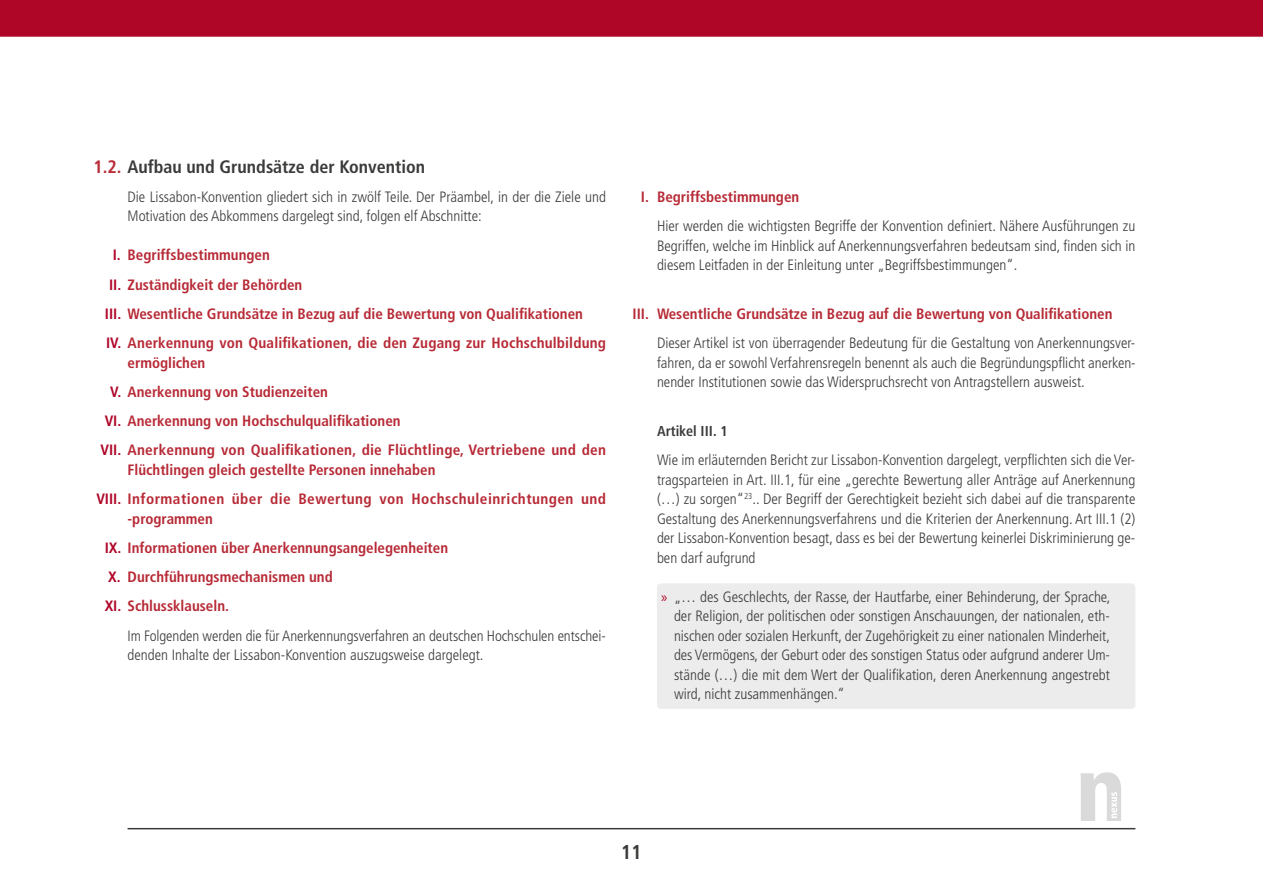
<style>
.page{position:relative;width:1263px;height:893px;background:#fff}
.page>*{position:absolute;margin:0;border:0;box-sizing:border-box;transform-origin:0 0}
.t1{font:700 condensed 21px "Frutiger Next Pro";color:#3b3b3a}
.t2{font:700 condensed 18px "Frutiger";color:#3b3b3a}
.t3{font:300 condensed 15px/19.5px "Frutiger";color:#3b3b3a;text-align:justify}
.t4{font:700 condensed 15px/29.2px "Frutiger";color:#b72a36}
.t5{font:700 condensed 15px/29.2px "Frutiger";letter-spacing:.03em;color:#b72a36}
.t6{font:700 condensed 15px "Frutiger Next Pro";letter-spacing:.005em;color:#3b3b3a}
.s1{color:#b72a36}
.s2{color:#af0628}
.s3{font-family:"Myriad Pro";font-weight:400;font-stretch:normal;color:#af0628}
</style>
<div class="page">
<div style="left:657px;top:583px;width:478px;height:126px;background:#ececed;border-radius:4px"></div>
<svg style="left:1080px;top:772px;width:41px;height:49px"></svg>
<div style="left:0;top:0;width:1263px;height:37px;background:#af0628"></div>
<hr style="left:128px;top:828px;width:1007px;height:1px;background:#3b3b3a">
<p class="t2" style="left:94px;top:156px;width:333px"><span class="s1">1.2.</span> Aufbau und Grundsätze der Konvention</p>
<p class="t3" style="left:128px;top:187px;width:480px">Die Lissabon-Konvention gliedert sich in zwölf Teile. Der Präambel, in der die Ziele und<br>Motivation des Abkommens dargelegt sind, folgen elf Abschnitte:</p>
<p class="t4" style="left:105px;top:241px;width:502px;text-indent:8px"><span class="s2">I.</span> Begriffsbestimmungen<br><span class="s2">II.</span> Zuständigkeit der Behörden<br><span class="s2">III.</span> Wesentliche Grundsätze in Bezug auf die Bewertung von Qualifikationen<br><span class="s2">IV.</span> Anerkennung von Qualifikationen, die den Zugang zur Hochschulbildung</p>
<p class="t4" style="left:128px;top:348px;width:79px">ermöglichen</p>
<p class="t4" style="left:110px;top:377px;width:219px"><span class="s2">V.</span> Anerkennung von Studienzeiten</p>
<p class="t4" style="left:105px;top:406px;width:297px"><span class="s2">VI.</span> Anerkennung von Hochschulqualifikationen</p>
<p class="t4" style="left:101px;top:436px;width:507px"><span class="s2">VII.</span> Anerkennung von Qualifikationen, die Flüchtlinge, Vertriebene und den</p>
<p class="t5" style="left:96px;top:455px;width:511px;text-indent:31px">Flüchtlingen gleich gestellte Personen innehaben<br><span class="s2">VIII.</span> Informationen über die Bewertung von Hochschuleinrichtungen und</p>
<p class="t4" style="left:105px;top:504px;width:345px;text-indent:23px">-programmen<br><span class="s2">IX.</span> Informationen über Anerkennungsangelegenheiten<br><span class="s2">X.</span> Durchführungsmechanismen und<br><span class="s2">XI.</span> Schlussklauseln.</p>
<p class="t3" style="left:128px;top:626px;width:480px">Im Folgenden werden die für Anerkennungsverfahren an deutschen Hochschulen entschei&shy;denden Inhalte der Lissabon-Konvention auszugsweise dargelegt.</p>
<p class="t4" style="left:641px;top:182px;width:160px">I. Begriffsbestimmungen</p>
<p class="t3" style="left:657px;top:216px;width:480px">Hier werden die wichtigsten Begriffe der Konvention definiert. Nähere Ausführungen zu Begriffen, welche im Hinblick auf Anerkennungsverfahren bedeutsam sind, finden sich in diesem Leitfaden in der Einleitung unter „Begriffsbestimmungen“.</p>
<p class="t4" style="left:633px;top:299px;width:481px">III. Wesentliche Grundsätze in Bezug auf die Bewertung von Qualifikationen</p>
<p class="t3" style="left:657px;top:333px;width:480px">Dieser Artikel ist von überragender Bedeutung für die Gestaltung von Anerkennungsver&shy;fahren, da er sowohl Verfahrensregeln benennt als auch die Begründungspflicht anerken&shy;nender Institutionen sowie das Widerspruchsrecht von Antragstellern ausweist.</p>
<p class="t6" style="left:657px;top:422px;width:72px">Artikel III. 1</p>
<p class="t3" style="left:657px;top:450px;width:480px">Wie im erläuternden Bericht zur Lissabon-Konvention dargelegt, verpflichten sich die Ver&shy;tragsparteien in Art. III.1, für eine „gerechte Bewertung aller Anträge auf Anerkennung (…) zu sorgen“<sup>23</sup>.. Der Begriff der Gerechtigkeit bezieht sich dabei auf die transparente Gestaltung des Anerkennungsverfahrens und die Kriterien der Anerkennung. Art III.1 (2) der Lissabon-Konvention besagt, dass es bei der Bewertung keinerlei Diskriminierung ge&shy;ben darf aufgrund</p>
<p class="t3" style="left:674px;top:587px;width:438px;text-indent:-13px"><span class="s3">»</span> „… des Geschlechts, der Rasse, der Hautfarbe, einer Behinderung, der Sprache, der Religion, der politischen oder sonstigen Anschauungen, der nationalen, eth&shy;nischen oder sozialen Herkunft, der Zugehörigkeit zu einer nationalen Minderheit, des Vermögens, der Geburt oder des sonstigen Status oder aufgrund anderer Um&shy;stände (…) die mit dem Wert der Qualifikation, deren Anerkennung angestrebt wird, nicht zusammenhängen.“</p>
<h1 class="t1" style="left:621px;top:840px;width:22px">11</h1>
</div>
